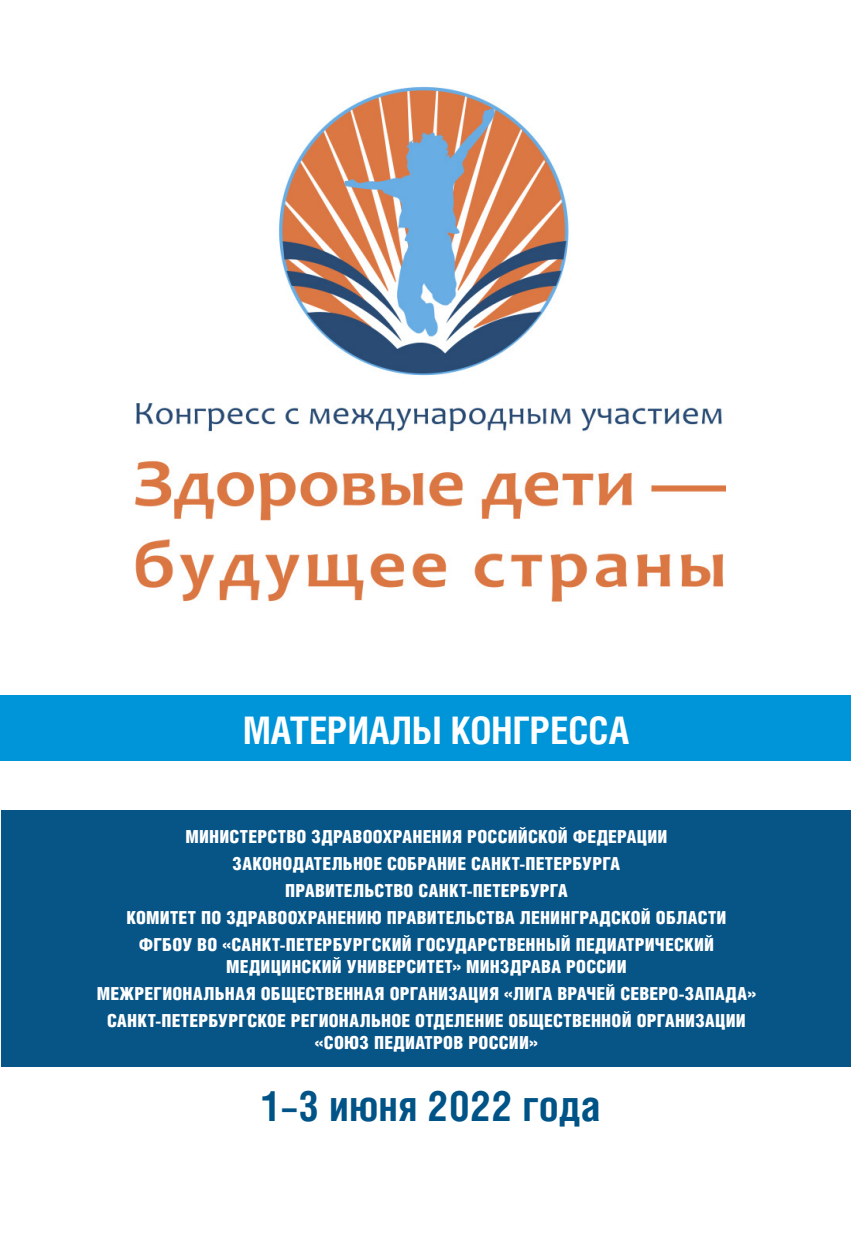
<style>
.page{position:relative;width:851px;height:1234px;background:#fff}
.page>*{position:absolute;margin:0;border:0;box-sizing:border-box;transform-origin:0 0}
.t1{font:700 42px "Helios Cond";color:#005387}
.t2{font:700 37.95px "Helios Cond";color:#fff}
.t3{font:900 18px/21.6px "Helios Cond";letter-spacing:.01em;color:#fff}
</style>
<div class="page">
<img style="left:278px;top:86px;width:291px;height:290px">
<img style="left:134px;top:403px;width:591px;height:199px">
<div style="left:1px;top:810px;width:849px;height:256px;background:#075487"></div>
<div style="left:1px;top:695px;width:849px;height:65px;background:#0095d9"></div>
<h2 class="t2" style="left:243px;top:707px;width:385px">Материалы конгресса</h2>
<p class="t3" style="left:185px;top:824px;width:483px">Министерство здравоохранения Российской Федерации</p>
<p class="t3" style="left:232px;top:852px;width:389px">Законодательное собрание Санкт-Петербурга</p>
<p class="t3" style="left:285px;top:879px;width:284px">Правительство Санкт-Петербурга</p>
<p class="t3" style="left:126px;top:906px;width:601px">Комитет по здравоохранению правительства Ленинградской области</p>
<p class="t3" style="left:139px;top:933px;width:26px">ФГБОУ</p>
<p class="t3" style="left:226px;top:933px;width:489px;text-indent:-29px">ВО «Санкт-Петербургский государственный педиатрический медицинский университет» Минздрава России</p>
<p class="t3" style="left:97px;top:979px;width:660px;line-height:27.2px;text-align:center">Межрегиональная общественная организация «Лига врачей Северо-запада»<br>Санкт-Петербургское региональное отделение общественной организации</p>
<p class="t3" style="left:315px;top:1030px;width:224px">«Союз педиатров России»</p>
<h1 class="t1" style="left:261px;top:1080px;width:341px">1–3 июня 2022 года</h1>
</div>
